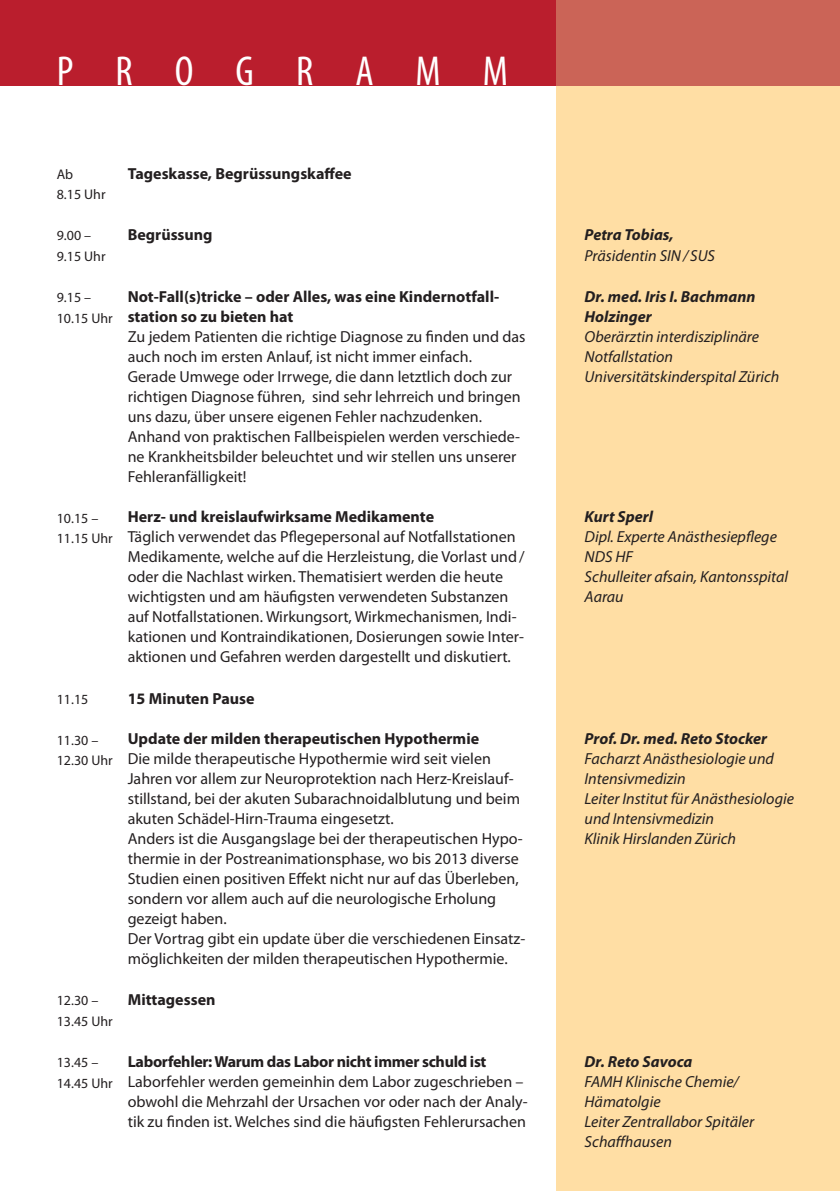
<style>
.page{position:relative;width:840px;height:1191px;background:#fff}
.page>*{position:absolute;margin:0;border:0;box-sizing:border-box;transform-origin:0 0}
.t1{font:condensed 42px "Myriad Pro";letter-spacing:1em;color:#fff}
.t2{font:16px/20px "Myriad Pro";color:#231f20}
.t3{font:italic 16px/20px "Myriad Pro";color:#231f20}
.t4{font:700 16px/20px "Myriad Pro";color:#231f20}
.t5{font:italic 700 16px/20px "Myriad Pro";color:#231f20}
.t6{font:700 16px "Myriad Pro";letter-spacing:-.02em;color:#231f20}
.t7{font:14px/20.6px "Myriad Pro";color:#231f20}
</style>
<div class="page">
<div style="left:556px;top:0;width:283px;height:1191px;background:#ffdea4"></div>
<div style="left:0;top:0;width:556px;height:85px;background:#ba1e2d"></div>
<div style="left:556px;top:0;width:283px;height:85px;background:#cb6457"></div>
<h1 class="t1" style="left:57px;top:46px;width:452px">PROGRAMM</h1>
<p class="t7" style="left:57px;top:163px;width:50px">Ab<br>8.15 Uhr</p>
<p class="t4" style="left:128px;top:163px;width:225px">Tageskasse, Begrüssungskaffee</p>
<p class="t7" style="left:57px;top:225px;width:50px">9.00 –<br>9.15 Uhr</p>
<p class="t4" style="left:128px;top:224px;width:86px">Begrüssung</p>
<p class="t5" style="left:584px;top:224px;width:90px">Petra Tobias,</p>
<p class="t3" style="left:584px;top:245px;width:132px">Präsidentin SIN/ SUS</p>
<p class="t7" style="left:57px;top:287px;width:58px">9.15 –<br>10.15 Uhr</p>
<p class="t4" style="left:128px;top:286px;width:372px">Not-Fall(s)tricke – oder Alles, was eine Kindernotfall&shy;station so zu bieten hat</p>
<p class="t2" style="left:128px;top:326px;width:399px">Zu jedem Patienten die richtige Diagnose zu finden und das auch noch im ersten Anlauf, ist nicht immer einfach.<br>Gerade Umwege oder Irrwege, die dann letztlich doch zur richtigen Diagnose führen, sind sehr lehrreich und bringen uns dazu, über unsere eigenen Fehler nachzudenken.<br>Anhand von praktischen Fallbeispielen werden verschiede&shy;ne Krankheitsbilder beleuchtet und wir stellen uns unserer Fehleranfälligkeit!</p>
<p class="t7" style="left:57px;top:507px;width:58px">10.15 –<br>11.15 Uhr</p>
<p class="t4" style="left:128px;top:506px;width:308px">Herz- und kreislaufwirksame Medikamente</p>
<p class="t2" style="left:128px;top:526px;width:398px">Täglich verwendet das Pflegepersonal auf Notfallstationen Medikamente, welche auf die Herzleistung, die Vorlast und/ oder die Nachlast wirken. Thematisiert werden die heute wichtigsten und am häufigsten verwendeten Substanzen auf Notfallstationen. Wirkungsort, Wirkmechanismen, Indi&shy;kationen und Kontraindikationen, Dosierungen sowie Inter&shy;aktionen und Gefahren werden dargestellt und diskutiert.</p>
<p class="t7" style="left:57px;top:688px;width:33px">11.15</p>
<p class="t4" style="left:128px;top:687px;width:128px">15 Minuten Pause</p>
<p class="t7" style="left:57px;top:729px;width:58px">11.30 –<br>12.30 Uhr</p>
<p class="t4" style="left:128px;top:728px;width:353px">Update der milden therapeutischen Hypothermie</p>
<p class="t2" style="left:128px;top:748px;width:399px">Die milde therapeutische Hypothermie wird seit vielen Jahren vor allem zur Neuroprotektion nach Herz-Kreislauf&shy;stillstand, bei der akuten Subarachnoidalblutung und beim akuten Schädel-Hirn-Trauma eingesetzt.<br>Anders ist die Ausgangslage bei der therapeutischen Hypo&shy;thermie in der Postreanimationsphase, wo bis 2013 diverse Studien einen positiven Effekt nicht nur auf das Überleben, sondern vor allem auch auf die neurologische Erholung gezeigt haben.<br>Der Vortrag gibt ein update über die verschiedenen Einsatz&shy;möglichkeiten der milden therapeutischen Hypothermie.</p>
<p class="t7" style="left:57px;top:990px;width:58px">12.30 –<br>13.45 Uhr</p>
<p class="t4" style="left:128px;top:989px;width:89px">Mittagessen</p>
<p class="t7" style="left:57px;top:1052px;width:58px">13.45 –<br>14.45 Uhr</p>
<p class="t6" style="left:128px;top:1050px;width:360px">Laborfehler: Warum das Labor nicht immer schuld ist</p>
<p class="t2" style="left:128px;top:1071px;width:401px">Laborfehler werden gemeinhin dem Labor zugeschrieben – obwohl die Mehrzahl der Ursachen vor oder nach der Analy&shy;tik zu finden ist. Welches sind die häufigsten Fehlerursachen</p>
<p class="t5" style="left:584px;top:286px;width:172px">Dr. med. Iris I. Bachmann<br>Holzinger</p>
<p class="t3" style="left:584px;top:326px;width:196px">Oberärztin interdisziplinäre<br>Notfallstation<br>Universitätskinderspital Zürich</p>
<p class="t5" style="left:584px;top:506px;width:70px">Kurt Sperl</p>
<p class="t3" style="left:584px;top:526px;width:205px">Dipl. Experte Anästhesiepflege<br>NDS HF<br>Schulleiter afsain, Kantonsspital<br>Aarau</p>
<p class="t5" style="left:584px;top:728px;width:184px">Prof. Dr. med. Reto Stocker</p>
<p class="t3" style="left:584px;top:748px;width:211px">Facharzt Anästhesiologie und<br>Intensivmedizin<br>Leiter Institut für Anästhesiologie und Intensivmedizin<br>Klinik Hirslanden Zürich</p>
<p class="t5" style="left:584px;top:1050px;width:109px">Dr. Reto Savoca</p>
<p class="t3" style="left:584px;top:1071px;width:171px">FAMH Klinische Chemie/<br>Hämatolgie<br>Leiter Zentrallabor Spitäler<br>Schaffhausen</p>
</div>
